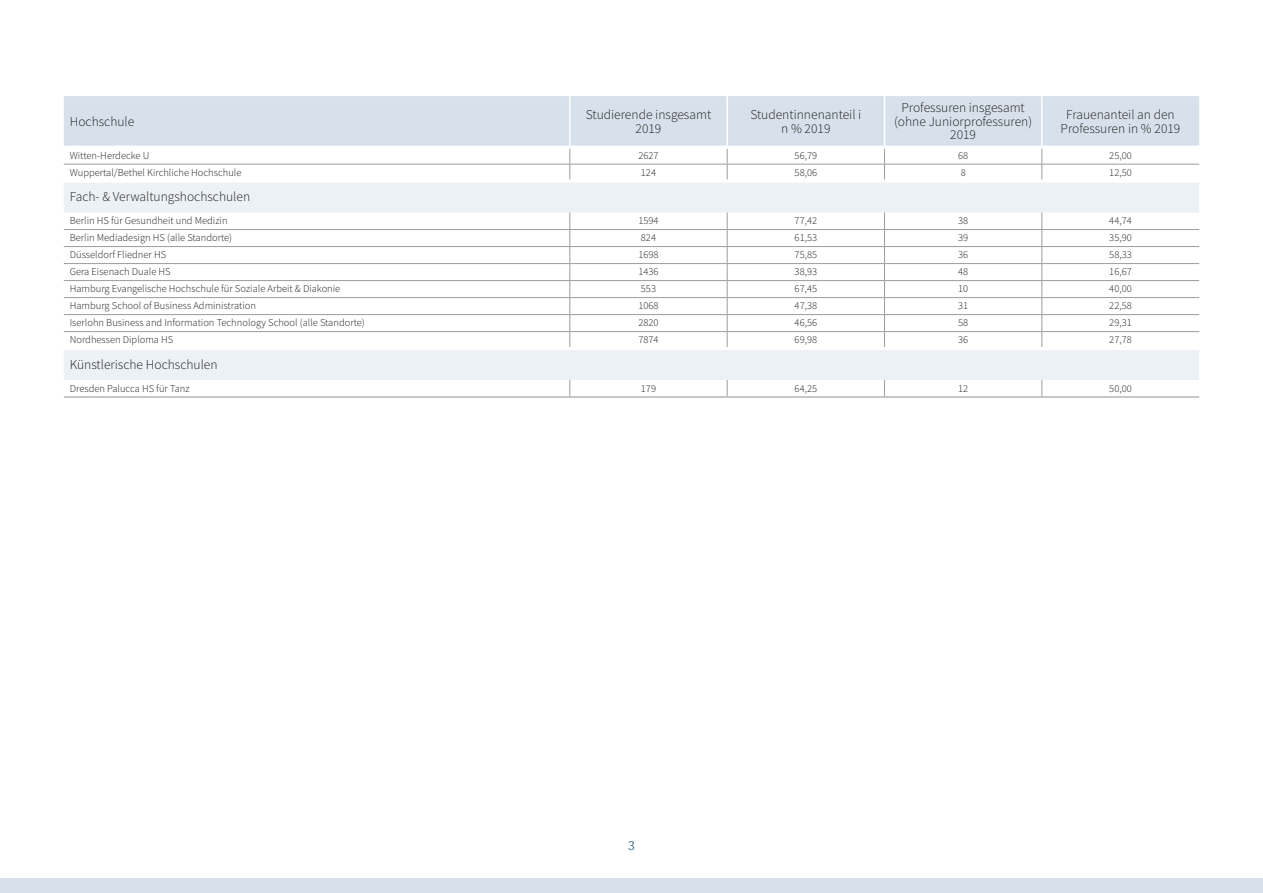
<style>
.page{position:relative;width:1263px;height:893px;background:#fff}
.page>*{position:absolute;margin:0;border:0;box-sizing:border-box;transform-origin:0 0}
.Fliesstext_-_Tabelle{font:300 13.5px/13.5px "Source Sans Pro";color:#1d1d1b;text-align:center}
.Ranggruppen_Einteilu{font:300 13.5px "Source Sans Pro";color:#1d1d1b}
.t1{font:300 13.5px "Source Serif Pro";color:#4a7593}
.Fliesstext_-_Tabelle-2{font:300 10.5px "Source Sans Pro";color:#1d1d1b}
</style>
<div class="page">
<div style="left:0;top:878px;width:1263px;height:15px;background:#d8e1eb"></div>
<div style="left:64px;top:96px;width:1135px;height:50px;background:#d8e1eb"></div>
<svg style="left:64px;top:183px;width:1135px;height:197px"></svg>
<hr style="left:64px;top:164px;width:506px;height:1px;background:#9d9d9d">
<hr style="left:570px;top:164px;width:157px;height:1px;background:#9d9d9d">
<svg style="left:570px;top:149px;width:1px;height:31px"></svg>
<hr style="left:727px;top:164px;width:157px;height:1px;background:#9d9d9d">
<svg style="left:727px;top:149px;width:1px;height:31px"></svg>
<hr style="left:884px;top:164px;width:158px;height:1px;background:#9d9d9d">
<svg style="left:884px;top:149px;width:1px;height:31px"></svg>
<hr style="left:1042px;top:164px;width:157px;height:1px;background:#9d9d9d">
<svg style="left:1041px;top:149px;width:1px;height:31px"></svg>
<hr style="left:64px;top:229px;width:506px;height:1px;background:#9d9d9d">
<hr style="left:570px;top:229px;width:157px;height:1px;background:#9d9d9d">
<hr style="left:727px;top:229px;width:157px;height:1px;background:#9d9d9d">
<hr style="left:884px;top:229px;width:158px;height:1px;background:#9d9d9d">
<hr style="left:1042px;top:229px;width:157px;height:1px;background:#9d9d9d">
<hr style="left:64px;top:246px;width:506px;height:1px;background:#9d9d9d">
<hr style="left:570px;top:246px;width:157px;height:1px;background:#9d9d9d">
<hr style="left:727px;top:246px;width:157px;height:1px;background:#9d9d9d">
<hr style="left:884px;top:246px;width:158px;height:1px;background:#9d9d9d">
<hr style="left:1042px;top:246px;width:157px;height:1px;background:#9d9d9d">
<hr style="left:64px;top:263px;width:506px;height:1px;background:#9d9d9d">
<hr style="left:570px;top:263px;width:157px;height:1px;background:#9d9d9d">
<hr style="left:727px;top:263px;width:157px;height:1px;background:#9d9d9d">
<hr style="left:884px;top:263px;width:158px;height:1px;background:#9d9d9d">
<hr style="left:1042px;top:263px;width:157px;height:1px;background:#9d9d9d">
<hr style="left:64px;top:280px;width:506px;height:1px;background:#9d9d9d">
<hr style="left:570px;top:280px;width:157px;height:1px;background:#9d9d9d">
<hr style="left:727px;top:280px;width:157px;height:1px;background:#9d9d9d">
<hr style="left:884px;top:280px;width:158px;height:1px;background:#9d9d9d">
<hr style="left:1042px;top:280px;width:157px;height:1px;background:#9d9d9d">
<hr style="left:64px;top:297px;width:506px;height:1px;background:#9d9d9d">
<hr style="left:570px;top:297px;width:157px;height:1px;background:#9d9d9d">
<hr style="left:727px;top:297px;width:157px;height:1px;background:#9d9d9d">
<hr style="left:884px;top:297px;width:158px;height:1px;background:#9d9d9d">
<hr style="left:1042px;top:297px;width:157px;height:1px;background:#9d9d9d">
<hr style="left:64px;top:314px;width:506px;height:1px;background:#9d9d9d">
<hr style="left:570px;top:314px;width:157px;height:1px;background:#9d9d9d">
<hr style="left:727px;top:314px;width:157px;height:1px;background:#9d9d9d">
<hr style="left:884px;top:314px;width:158px;height:1px;background:#9d9d9d">
<hr style="left:1042px;top:314px;width:157px;height:1px;background:#9d9d9d">
<hr style="left:64px;top:331px;width:506px;height:1px;background:#9d9d9d">
<hr style="left:570px;top:331px;width:157px;height:1px;background:#9d9d9d">
<svg style="left:570px;top:213px;width:1px;height:134px"></svg>
<hr style="left:727px;top:331px;width:157px;height:1px;background:#9d9d9d">
<svg style="left:727px;top:213px;width:1px;height:134px"></svg>
<hr style="left:884px;top:331px;width:158px;height:1px;background:#9d9d9d">
<svg style="left:884px;top:213px;width:1px;height:134px"></svg>
<hr style="left:1042px;top:331px;width:157px;height:1px;background:#9d9d9d">
<svg style="left:1041px;top:213px;width:1px;height:134px"></svg>
<svg style="left:570px;top:380px;width:1px;height:16px"></svg>
<svg style="left:727px;top:380px;width:1px;height:16px"></svg>
<svg style="left:884px;top:380px;width:1px;height:16px"></svg>
<svg style="left:1041px;top:380px;width:1px;height:16px"></svg>
<hr style="left:64px;top:347px;width:506px;height:3px;background:#fff">
<hr style="left:570px;top:347px;width:157px;height:3px;background:#fff">
<hr style="left:727px;top:347px;width:157px;height:3px;background:#fff">
<hr style="left:884px;top:347px;width:158px;height:3px;background:#fff">
<hr style="left:1042px;top:347px;width:157px;height:3px;background:#fff">
<hr style="left:569px;top:96px;width:2px;height:50px;background:#fff">
<hr style="left:726px;top:96px;width:2px;height:50px;background:#fff">
<hr style="left:884px;top:96px;width:1px;height:50px;background:#fff">
<hr style="left:1041px;top:96px;width:1px;height:50px;background:#fff">
<hr style="left:64px;top:396px;width:506px;height:2px;background:#9d9d9d">
<hr style="left:570px;top:396px;width:157px;height:2px;background:#9d9d9d">
<hr style="left:727px;top:396px;width:157px;height:2px;background:#9d9d9d">
<hr style="left:884px;top:396px;width:158px;height:2px;background:#9d9d9d">
<hr style="left:1042px;top:396px;width:157px;height:2px;background:#9d9d9d">
<p class="Fliesstext_-_Tabelle" style="left:70px;top:115px;width:66px">Hochschule</p>
<p class="Fliesstext_-_Tabelle" style="left:586px;top:108px;width:127px">Studierende insgesamt<br>2019</p>
<p class="Fliesstext_-_Tabelle" style="left:750px;top:108px;width:112px">Studentinnenanteil i n % 2019</p>
<p class="Fliesstext_-_Tabelle" style="left:894px;top:101px;width:140px">Professuren insgesamt (ohne Juniorprofessuren)<br>2019</p>
<p class="Fliesstext_-_Tabelle" style="left:1061px;top:108px;width:121px">Frauenanteil an den<br>Professuren in % 2019</p>
<p class="Fliesstext_-_Tabelle-2" style="left:70px;top:149px;width:81px">Witten-Herdecke U</p>
<p class="Fliesstext_-_Tabelle-2" style="left:638px;top:149px;width:22px">2627</p>
<p class="Fliesstext_-_Tabelle-2" style="left:795px;top:149px;width:24px">56,79</p>
<p class="Fliesstext_-_Tabelle-2" style="left:958px;top:149px;width:12px">68</p>
<p class="Fliesstext_-_Tabelle-2" style="left:1109px;top:149px;width:24px">25,00</p>
<p class="Fliesstext_-_Tabelle-2" style="left:70px;top:166px;width:173px">Wuppertal/Bethel Kirchliche Hochschule</p>
<p class="Fliesstext_-_Tabelle-2" style="left:641px;top:166px;width:17px">124</p>
<p class="Fliesstext_-_Tabelle-2" style="left:795px;top:166px;width:24px">58,06</p>
<p class="Fliesstext_-_Tabelle-2" style="left:961px;top:166px;width:7px">8</p>
<p class="Fliesstext_-_Tabelle-2" style="left:1109px;top:166px;width:24px">12,50</p>
<p class="Ranggruppen_Einteilu" style="left:70px;top:188px;width:182px">Fach- &amp; Verwaltungshochschulen</p>
<p class="Fliesstext_-_Tabelle-2" style="left:70px;top:214px;width:159px">Berlin HS für Gesundheit und Medizin</p>
<p class="Fliesstext_-_Tabelle-2" style="left:638px;top:214px;width:22px">1594</p>
<p class="Fliesstext_-_Tabelle-2" style="left:795px;top:214px;width:24px">77,42</p>
<p class="Fliesstext_-_Tabelle-2" style="left:958px;top:214px;width:12px">38</p>
<p class="Fliesstext_-_Tabelle-2" style="left:1109px;top:214px;width:24px">44,74</p>
<p class="Fliesstext_-_Tabelle-2" style="left:70px;top:231px;width:164px">Berlin Mediadesign HS (alle Standorte)</p>
<p class="Fliesstext_-_Tabelle-2" style="left:641px;top:231px;width:17px">824</p>
<p class="Fliesstext_-_Tabelle-2" style="left:795px;top:231px;width:24px">61,53</p>
<p class="Fliesstext_-_Tabelle-2" style="left:958px;top:231px;width:12px">39</p>
<p class="Fliesstext_-_Tabelle-2" style="left:1109px;top:231px;width:24px">35,90</p>
<p class="Fliesstext_-_Tabelle-2" style="left:70px;top:248px;width:98px">Düsseldorf Fliedner HS</p>
<p class="Fliesstext_-_Tabelle-2" style="left:638px;top:248px;width:22px">1698</p>
<p class="Fliesstext_-_Tabelle-2" style="left:795px;top:248px;width:24px">75,85</p>
<p class="Fliesstext_-_Tabelle-2" style="left:958px;top:248px;width:12px">36</p>
<p class="Fliesstext_-_Tabelle-2" style="left:1109px;top:248px;width:24px">58,33</p>
<p class="Fliesstext_-_Tabelle-2" style="left:70px;top:265px;width:102px">Gera Eisenach Duale HS</p>
<p class="Fliesstext_-_Tabelle-2" style="left:638px;top:265px;width:22px">1436</p>
<p class="Fliesstext_-_Tabelle-2" style="left:795px;top:265px;width:24px">38,93</p>
<p class="Fliesstext_-_Tabelle-2" style="left:958px;top:265px;width:12px">48</p>
<p class="Fliesstext_-_Tabelle-2" style="left:1109px;top:265px;width:24px">16,67</p>
<p class="Fliesstext_-_Tabelle-2" style="left:70px;top:282px;width:272px">Hamburg Evangelische Hochschule für Soziale Arbeit &amp; Diakonie</p>
<p class="Fliesstext_-_Tabelle-2" style="left:641px;top:282px;width:17px">553</p>
<p class="Fliesstext_-_Tabelle-2" style="left:795px;top:282px;width:24px">67,45</p>
<p class="Fliesstext_-_Tabelle-2" style="left:958px;top:282px;width:12px">10</p>
<p class="Fliesstext_-_Tabelle-2" style="left:1109px;top:282px;width:24px">40,00</p>
<p class="Fliesstext_-_Tabelle-2" style="left:70px;top:299px;width:188px">Hamburg School of Business Administration</p>
<p class="Fliesstext_-_Tabelle-2" style="left:638px;top:299px;width:22px">1068</p>
<p class="Fliesstext_-_Tabelle-2" style="left:795px;top:299px;width:24px">47,38</p>
<p class="Fliesstext_-_Tabelle-2" style="left:958px;top:299px;width:12px">31</p>
<p class="Fliesstext_-_Tabelle-2" style="left:1109px;top:299px;width:24px">22,58</p>
<p class="Fliesstext_-_Tabelle-2" style="left:70px;top:316px;width:297px">Iserlohn Business and Information Technology School (alle Standorte)</p>
<p class="Fliesstext_-_Tabelle-2" style="left:638px;top:316px;width:22px">2820</p>
<p class="Fliesstext_-_Tabelle-2" style="left:795px;top:316px;width:24px">46,56</p>
<p class="Fliesstext_-_Tabelle-2" style="left:958px;top:316px;width:12px">58</p>
<p class="Fliesstext_-_Tabelle-2" style="left:1109px;top:316px;width:24px">29,31</p>
<p class="Fliesstext_-_Tabelle-2" style="left:70px;top:333px;width:105px">Nordhessen Diploma HS</p>
<p class="Fliesstext_-_Tabelle-2" style="left:638px;top:333px;width:22px">7874</p>
<p class="Fliesstext_-_Tabelle-2" style="left:795px;top:333px;width:24px">69,98</p>
<p class="Fliesstext_-_Tabelle-2" style="left:958px;top:333px;width:12px">36</p>
<p class="Fliesstext_-_Tabelle-2" style="left:1109px;top:333px;width:24px">27,78</p>
<p class="Ranggruppen_Einteilu" style="left:70px;top:356px;width:149px">Künstlerische Hochschulen</p>
<p class="Fliesstext_-_Tabelle-2" style="left:70px;top:382px;width:121px">Dresden Palucca HS für Tanz</p>
<p class="Fliesstext_-_Tabelle-2" style="left:641px;top:382px;width:17px">179</p>
<p class="Fliesstext_-_Tabelle-2" style="left:795px;top:382px;width:24px">64,25</p>
<p class="Fliesstext_-_Tabelle-2" style="left:958px;top:382px;width:12px">12</p>
<p class="Fliesstext_-_Tabelle-2" style="left:1109px;top:382px;width:24px">50,00</p>
<p class="t1" style="left:628px;top:836px;width:8px">3</p>
</div>
